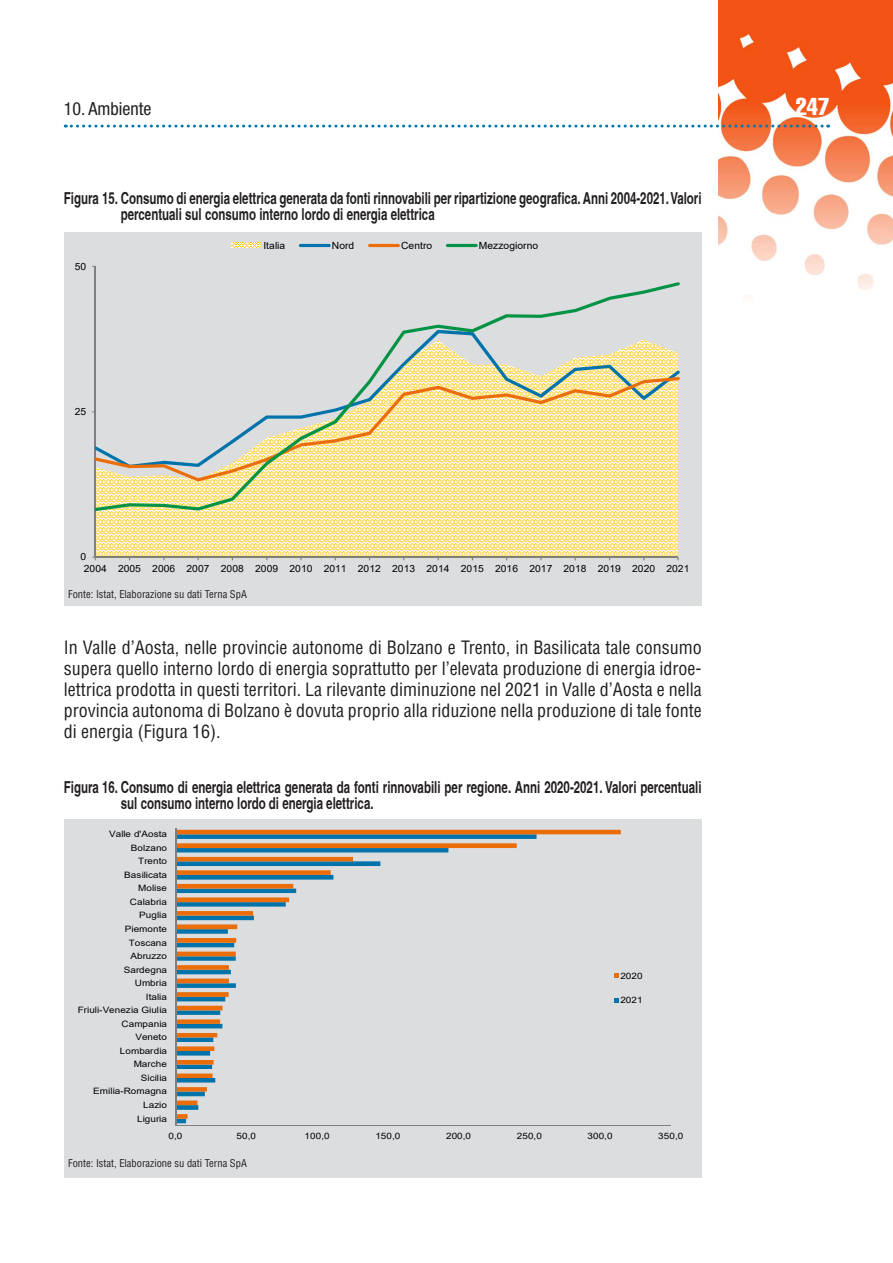
<style>
.page{position:relative;width:893px;height:1263px;background:#fff}
.page>*{position:absolute;margin:0;border:0;box-sizing:border-box;transform-origin:0 0}
.t1{font:24px "Helvetica LT Std Comp";color:#fff}
.t2{font:condensed 18px/21px "Helvetica LT Std";color:#231f20;text-align:justify}
.t3{font:condensed 18px "Helvetica Neue LT Std";color:#231f20}
.t4{font:700 condensed 16.5px/16.5px "Helvetica";color:#231f20;scale:.85 1}
.t5{font:condensed 10.5px "Helvetica LT Std";color:#231f20}
.t6{font:9.9px "Arial";letter-spacing:.01em;color:#000;scale:1.04 1}
.t7{font:8.85px "Arial";letter-spacing:.01em;color:#000;scale:1.13 1}
</style>
<div class="page">
<img style="left:719px;top:0;width:174px;height:299px">
<svg style="left:65px;top:125px;width:764px;height:3px"></svg>
<div style="left:64px;top:820px;width:638px;height:358px;background:#dcdddf"></div>
<svg style="left:176px;top:830px;width:445px;height:289px"></svg>
<hr style="left:176px;top:1125px;width:495px;height:1px;background:#7f7f7f">
<hr style="left:175px;top:828px;width:1px;height:297px;background:#7f7f7f">
<svg style="left:613px;top:973px;width:5px;height:5px"></svg>
<svg style="left:613px;top:998px;width:5px;height:5px"></svg>
<div style="left:64px;top:233px;width:638px;height:373px;background:#dcdddf"></div>
<svg style="left:96px;top:511px;width:582px;height:46px;background:#fce49c"></svg>
<hr style="left:95px;top:266px;width:1px;height:291px;background:#7f7f7f">
<hr style="left:95px;top:557px;width:583px;height:1px;background:#7f7f7f">
<svg style="left:95px;top:282px;width:584px;height:229px"></svg>
<svg style="left:232px;top:243px;width:28px;height:5px"></svg>
<hr style="left:299px;top:244px;width:32px;height:3px;background:#0073aa;border-radius:2px">
<hr style="left:368px;top:244px;width:32px;height:3px;background:#eb6d08;border-radius:2px">
<hr style="left:446px;top:244px;width:32px;height:3px;background:#039345;border-radius:2px">
<p class="t3" style="left:64px;top:98px;width:89px">10. Ambiente</p>
<h1 class="t1" style="left:796px;top:91px;width:35px">247</h1>
<p class="t4" style="left:121px;top:189px;width:685px;text-indent:-57px">Figura 15. Consumo di energia elettrica generata da fonti rinnovabili per ripartizione geografica. Anni 2004-2021. Valori percentuali sul consumo interno lordo di energia elettrica</p>
<p class="t6" style="left:75px;top:259px;width:13px">50</p>
<p class="t6" style="left:75px;top:405px;width:13px">25</p>
<p class="t6" style="left:81px;top:550px;width:7px">0</p>
<p class="t6" style="left:263px;top:238px;width:22px">Italia</p>
<p class="t6" style="left:332px;top:238px;width:23px">Nord</p>
<p class="t6" style="left:401px;top:238px;width:31px">Centro</p>
<p class="t6" style="left:479px;top:238px;width:59px">Mezzogiorno</p>
<p class="t6" style="left:84px;top:562px;width:584px">2004 2005 2006 2007 2008 2009 2010 2011 2012 2013 2014 2015 2016 2017 2018 2019 2020 2021</p>
<p class="t5" style="left:68px;top:587px;width:180px">Fonte: Istat, Elaborazione su dati Terna SpA</p>
<p class="t2" style="left:64px;top:636px;width:639px">In Valle d’Aosta, nelle provincie autonome di Bolzano e Trento, in Basilicata tale consumo supera quello interno lordo di energia soprattutto per l’elevata produzione di energia idroe&shy;lettrica prodotta in questi territori. La rilevante diminuzione nel 2021 in Valle d’Aosta e nella provincia autonoma di Bolzano è dovuta proprio alla riduzione nella produzione di tale fonte di energia (Figura 16).</p>
<p class="t4" style="left:121px;top:779px;width:685px;text-indent:-57px">Figura 16. Consumo di energia elettrica generata da fonti rinnovabili per regione. Anni 2020-2021. Valori percentuali sul consumo interno lordo di energia elettrica.</p>
<p class="t7" style="left:109px;top:828px;width:53px">Valle d'Aosta</p>
<p class="t7" style="left:131px;top:841px;width:33px">Bolzano</p>
<p class="t7" style="left:138px;top:855px;width:27px">Trento</p>
<p class="t7" style="left:124px;top:869px;width:39px">Basilicata</p>
<p class="t7" style="left:138px;top:882px;width:27px">Molise</p>
<p class="t7" style="left:130px;top:896px;width:34px">Calabria</p>
<p class="t7" style="left:139px;top:909px;width:26px">Puglia</p>
<p class="t7" style="left:125px;top:923px;width:39px">Piemonte</p>
<p class="t7" style="left:129px;top:936px;width:35px">Toscana</p>
<p class="t7" style="left:130px;top:950px;width:34px">Abruzzo</p>
<p class="t7" style="left:124px;top:963px;width:40px">Sardegna</p>
<p class="t7" style="left:135px;top:977px;width:30px">Umbria</p>
<p class="t7" style="left:146px;top:990px;width:20px">Italia</p>
<p class="t7" style="left:78px;top:1004px;width:80px">Friuli-Venezia Giulia</p>
<p class="t7" style="left:122px;top:1017px;width:42px">Campania</p>
<p class="t7" style="left:135px;top:1031px;width:29px">Veneto</p>
<p class="t7" style="left:120px;top:1044px;width:43px">Lombardia</p>
<p class="t7" style="left:134px;top:1058px;width:31px">Marche</p>
<p class="t7" style="left:141px;top:1072px;width:25px">Sicilia</p>
<p class="t7" style="left:93px;top:1085px;width:67px">Emilia-Romagna</p>
<p class="t7" style="left:143px;top:1099px;width:23px">Lazio</p>
<p class="t7" style="left:137px;top:1112px;width:28px">Liguria</p>
<p class="t7" style="left:620px;top:969px;width:21px">2020</p>
<p class="t7" style="left:620px;top:994px;width:21px">2021</p>
<p class="t7" style="left:169px;top:1130px;width:14px">0,0</p>
<p class="t7" style="left:237px;top:1130px;width:19px">50,0</p>
<p class="t7" style="left:305px;top:1130px;width:24px">100,0</p>
<p class="t7" style="left:375px;top:1130px;width:24px">150,0</p>
<p class="t7" style="left:446px;top:1130px;width:24px">200,0</p>
<p class="t7" style="left:517px;top:1130px;width:24px">250,0</p>
<p class="t7" style="left:587px;top:1130px;width:24px">300,0</p>
<p class="t7" style="left:658px;top:1130px;width:24px">350,0</p>
<p class="t5" style="left:68px;top:1156px;width:180px">Fonte: Istat, Elaborazione su dati Terna SpA</p>
</div>
